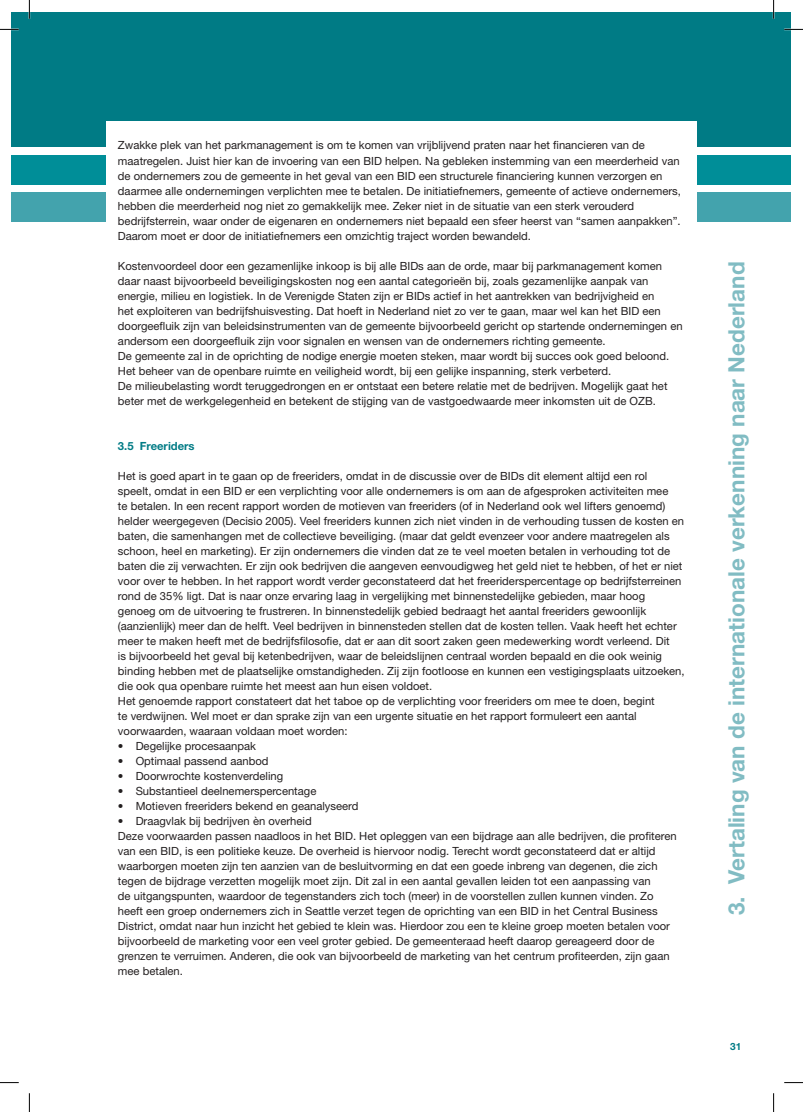
<style>
.page{position:relative;width:803px;height:1112px;background:#fff}
.page>*{position:absolute;margin:0;border:0;box-sizing:border-box;transform-origin:0 0}
.t1{font:700 22.5px "Helvetica Neue LT";color:#81bcc3}
.t2{font:11.25px/15px "Helvetica Neue LT";color:#231f20}
.t3{font:700 11.25px "Helvetica Neue LT";color:#007b85}
.t4{font:700 10px "Helvetica Neue LT";color:#007b85}
</style>
<div class="page">
<div style="left:12px;top:12px;width:17px;height:134px;background:#007b85"></div>
<div style="left:12px;top:155px;width:17px;height:29px;background:#008e98"></div>
<div style="left:12px;top:192px;width:17px;height:30px;background:#43a3ad"></div>
<div style="left:29px;top:12px;width:762px;height:134px;background:#007b85"></div>
<div style="left:29px;top:155px;width:762px;height:29px;background:#008e98"></div>
<div style="left:29px;top:192px;width:762px;height:30px;background:#43a3ad"></div>
<div style="left:106px;top:122px;width:591px;height:853px;background:#fff"></div>
<svg style="left:0;top:29px;width:19px;height:1px"></svg>
<svg style="left:784px;top:29px;width:19px;height:1px"></svg>
<svg style="left:0;top:1082px;width:19px;height:1px"></svg>
<svg style="left:784px;top:1082px;width:19px;height:1px"></svg>
<svg style="left:29px;top:0;width:1px;height:19px"></svg>
<svg style="left:29px;top:1093px;width:1px;height:18px"></svg>
<svg style="left:773px;top:0;width:1px;height:19px"></svg>
<svg style="left:773px;top:1093px;width:1px;height:18px"></svg>
<p class="t2" style="left:118px;top:138px;width:564px">Zwakke plek van het parkmanagement is om te komen van vrijblijvend praten naar het financieren van de maatregelen. Juist hier kan de invoering van een BID helpen. Na gebleken instemming van een meerderheid van de ondernemers zou de gemeente in het geval van een BID een structurele financiering kunnen verzorgen en daarmee alle ondernemingen verplichten mee te betalen. De initiatiefnemers, gemeente of actieve ondernemers, hebben die meerderheid nog niet zo gemakkelijk mee. Zeker niet in de situatie van een sterk verouderd bedrijfsterrein, waar onder de eigenaren en ondernemers niet bepaald een sfeer heerst van “samen aanpakken”.<br>Daarom moet er door de initiatiefnemers een omzichtig traject worden bewandeld.</p>
<p class="t2" style="left:118px;top:258px;width:566px">Kostenvoordeel door een gezamenlijke inkoop is bij alle BIDs aan de orde, maar bij parkmanagement komen daar naast bijvoorbeeld beveiligingskosten nog een aantal categorieën bij, zoals gezamenlijke aanpak van energie, milieu en logistiek. In de Verenigde Staten zijn er BIDs actief in het aantrekken van bedrijvigheid en<br>het exploiteren van bedrijfshuisvesting. Dat hoeft in Nederland niet zo ver te gaan, maar wel kan het BID een doorgeefluik zijn van beleidsinstrumenten van de gemeente bijvoorbeeld gericht op startende ondernemingen en andersom een doorgeefluik zijn voor signalen en wensen van de ondernemers richting gemeente.<br>De gemeente zal in de oprichting de nodige energie moeten steken, maar wordt bij succes ook goed beloond.<br>Het beheer van de openbare ruimte en veiligheid wordt, bij een gelijke inspanning, sterk verbeterd.<br>De milieubelasting wordt teruggedrongen en er ontstaat een betere relatie met de bedrijven. Mogelijk gaat het beter met de werkgelegenheid en betekent de stijging van de vastgoedwaarde meer inkomsten uit de OZB.</p>
<p class="t3" style="left:118px;top:438px;width:78px">3.5 Freeriders</p>
<p class="t2" style="left:118px;top:468px;width:568px">Het is goed apart in te gaan op de freeriders, omdat in de discussie over de BIDs dit element altijd een rol<br>speelt, omdat in een BID er een verplichting voor alle ondernemers is om aan de afgesproken activiteiten mee<br>te betalen. In een recent rapport worden de motieven van freeriders (of in Nederland ook wel lifters genoemd) helder weergegeven (Decisio 2005). Veel freeriders kunnen zich niet vinden in de verhouding tussen de kosten en baten, die samenhangen met de collectieve beveiliging. (maar dat geldt evenzeer voor andere maatregelen als schoon, heel en marketing). Er zijn ondernemers die vinden dat ze te veel moeten betalen in verhouding tot de baten die zij verwachten. Er zijn ook bedrijven die aangeven eenvoudigweg het geld niet te hebben, of het er niet voor over te hebben. In het rapport wordt verder geconstateerd dat het freeriderspercentage op bedrijfsterreinen rond de 35% ligt. Dat is naar onze ervaring laag in vergelijking met binnenstedelijke gebieden, maar hoog genoeg om de uitvoering te frustreren. In binnenstedelijk gebied bedraagt het aantal freeriders gewoonlijk (aanzienlijk) meer dan de helft. Veel bedrijven in binnensteden stellen dat de kosten tellen. Vaak heeft het echter meer te maken heeft met de bedrijfsfilosofie, dat er aan dit soort zaken geen medewerking wordt verleend. Dit<br>is bijvoorbeeld het geval bij ketenbedrijven, waar de beleidslijnen centraal worden bepaald en die ook weinig binding hebben met de plaatselijke omstandigheden. Zij zijn footloose en kunnen een vestigingsplaats uitzoeken, die ook qua openbare ruimte het meest aan hun eisen voldoet.<br>Het genoemde rapport constateert dat het taboe op de verplichting voor freeriders om mee te doen, begint<br>te verdwijnen. Wel moet er dan sprake zijn van een urgente situatie en het rapport formuleert een aantal voorwaarden, waaraan voldaan moet worden:</p>
<p class="t2" style="left:118px;top:738px;width:139px">• Degelijke procesaanpak</p>
<p class="t2" style="left:118px;top:753px;width:152px">• Optimaal passend aanbod</p>
<p class="t2" style="left:118px;top:768px;width:167px">• Doorwrochte kostenverdeling</p>
<p class="t2" style="left:118px;top:783px;width:200px">• Substantieel deelnemerspercentage</p>
<p class="t2" style="left:118px;top:798px;width:242px">• Motieven freeriders bekend en geanalyseerd</p>
<p class="t2" style="left:118px;top:813px;width:560px">• Draagvlak bij bedrijven èn overheid<br>Deze voorwaarden passen naadloos in het BID. Het opleggen van een bijdrage aan alle bedrijven, die profiteren van een BID, is een politieke keuze. De overheid is hiervoor nodig. Terecht wordt geconstateerd dat er altijd waarborgen moeten zijn ten aanzien van de besluitvorming en dat een goede inbreng van degenen, die zich tegen de bijdrage verzetten mogelijk moet zijn. Dit zal in een aantal gevallen leiden tot een aanpassing van<br>de uitgangspunten, waardoor de tegenstanders zich toch (meer) in de voorstellen zullen kunnen vinden. Zo heeft een groep ondernemers zich in Seattle verzet tegen de oprichting van een BID in het Central Business District, omdat naar hun inzicht het gebied te klein was. Hierdoor zou een te kleine groep moeten betalen voor bijvoorbeeld de marketing voor een veel groter gebied. De gemeenteraad heeft daarop gereageerd door de grenzen te verruimen. Anderen, die ook van bijvoorbeeld de marketing van het centrum profiteerden, zijn gaan mee betalen.</p>
<h1 class="t1" style="left:723px;top:914px;width:654px;rotate:-90deg">3. Vertaling van de internationale verkenning naar Nederland</h1>
<p class="t4" style="left:730px;top:1040px;width:13px">31</p>
</div>
